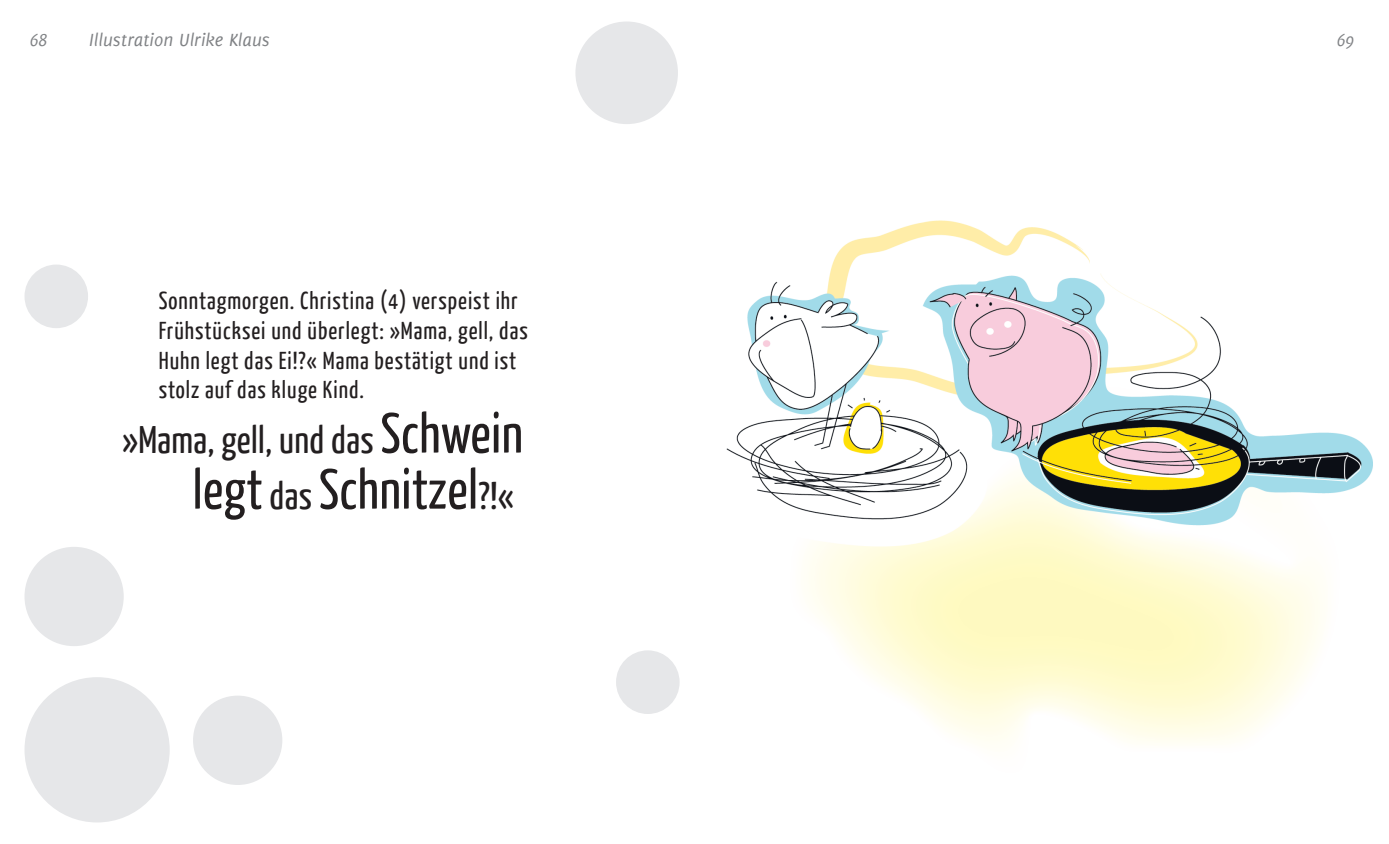
<style>
.page{position:relative;width:1389px;height:844px;background:#fff}
.page>*{position:absolute;margin:0;border:0;box-sizing:border-box;transform-origin:0 0}
.t1{font:56px "Yanone Kaffeesatz";letter-spacing:.01em;color:#231f20}
.t2{font:38.5px "Yanone Kaffeesatz";letter-spacing:.01em;color:#231f20}
.t3{font:24.5px/29.8px "Yanone Kaffeesatz";letter-spacing:.04em;color:#231f20}
.t4{font:italic 19.25px "Delicious";color:#808285}
.s1{font-size:56px}
.s2{font-size:38.5px}
</style>
<div class="page">
<div style="left:25px;top:677px;width:145px;height:145px;background:#e6e7e9;border-radius:50%"></div>
<div style="left:25px;top:546px;width:99px;height:100px;background:#e6e7e9;border-radius:50%"></div>
<div style="left:25px;top:264px;width:63px;height:64px;background:#e6e7e9;border-radius:50%"></div>
<div style="left:193px;top:695px;width:89px;height:89px;background:#e6e7e9;border-radius:50%"></div>
<div style="left:575px;top:21px;width:103px;height:103px;background:#e6e7e9;border-radius:50%"></div>
<div style="left:616px;top:650px;width:64px;height:63px;background:#e6e7e9;border-radius:50%"></div>
<img style="left:726px;top:220px;width:647px;height:523px">
<p class="t4" style="left:30px;top:28px;width:19px">68</p>
<p class="t4" style="left:89px;top:28px;width:182px">Illustration Ulrike Klaus</p>
<p class="t4" style="left:1337px;top:28px;width:19px">69</p>
<p class="t3" style="left:159px;top:284px;width:371px">Sonntagmorgen. Christina (4) verspeist ihr Frühstücksei und überlegt: »Mama, gell, das Huhn legt das Ei!?« Mama bestätigt und ist stolz auf das kluge Kind.</p>
<h2 class="t2" style="left:122px;top:414px;width:402px">»Mama, gell, und das <span class="s1">Schwein</span></h2>
<h1 class="t1" style="left:193px;top:453px;width:323px">legt <span class="s2">das</span> Schnitzel<span class="s2">?!«</span></h1>
</div>
